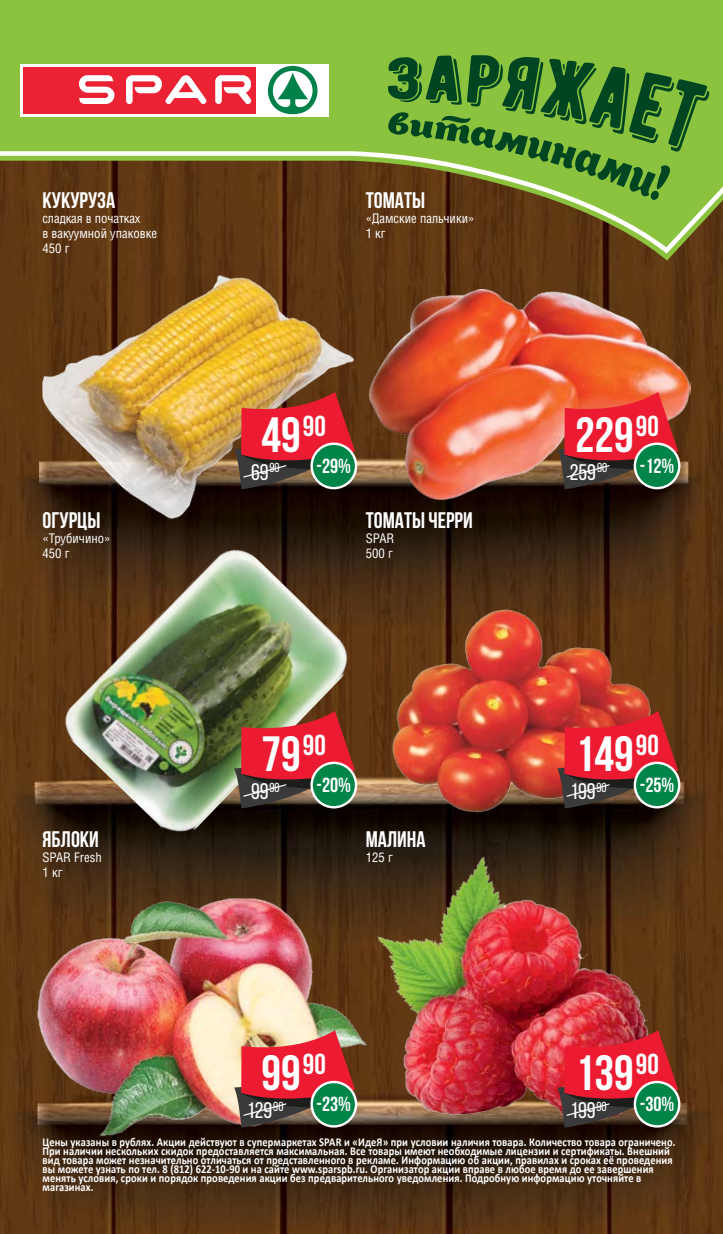
<style>
.page{position:relative;width:723px;height:1234px;background:#fff}
.page>*{position:absolute;margin:0;border:0;box-sizing:border-box;transform-origin:0 0}
.t1{font:700 49.5px "Bebas Neue";color:#fff}
.t2{font:700 22.5px "Bebas Neue";color:#fff}
.t3{font:22.5px "Bebas Neue";color:#fff}
.t4{font:700 20.4px "Bebas Neue";color:#fff}
.t5{font:12.75px/15px "AG Letterica Condensed C";color:#fff}
.t6{font:700 12px/9px "Calibri";letter-spacing:.01em;color:#fff;scale:.87 1}
</style>
<div class="page">
<img style="left:0;top:260px;width:723px;height:973px">
<svg style="left:0;top:253px;width:723px;height:7px;background:#5d3713"></svg>
<svg style="left:0;top:0;width:723px;height:253px;background:#7b8a31"></svg>
<svg style="left:388px;top:55px;width:322px;height:145px;background:#5e9236"></svg>
<div style="left:21px;top:64px;width:308px;height:52px;background:#fff"></div>
<div style="left:24px;top:67px;width:232px;height:46px;background:#eb2134"></div>
<svg style="left:79px;top:75px;width:35px;height:29px"></svg>
<svg style="left:215px;top:75px;width:36px;height:29px"></svg>
<svg style="left:126px;top:75px;width:81px;height:29px"></svg>
<svg style="left:268px;top:66px;width:49px;height:49px"></svg>
<img style="left:369px;top:289px;width:322px;height:210px">
<img style="left:30px;top:888px;width:341px;height:254px">
<img style="left:31px;top:276px;width:329px;height:249px">
<img style="left:377px;top:854px;width:274px;height:265px">
<img style="left:55px;top:537px;width:305px;height:308px">
<img style="left:380px;top:598px;width:283px;height:225px">
<svg style="left:234px;top:711px;width:121px;height:97px;background:#94443c"></svg>
<svg style="left:557px;top:392px;width:121px;height:97px;background:#a8413b"></svg>
<svg style="left:557px;top:711px;width:121px;height:97px;background:#a03836"></svg>
<img style="left:234px;top:392px;width:121px;height:97px">
<img style="left:557px;top:1030px;width:121px;height:97px">
<img style="left:234px;top:1030px;width:121px;height:97px">
<h2 class="t2" style="left:43px;top:188px;width:74px">Кукуруза</h2>
<p class="t5" style="left:43px;top:211px;width:116px">сладкая в початках<br>в вакуумной упаковке<br>450 г</p>
<h2 class="t2" style="left:43px;top:507px;width:60px">Огурцы</h2>
<p class="t5" style="left:43px;top:530px;width:69px">«Трубичино»<br>450 г</p>
<h2 class="t2" style="left:43px;top:826px;width:58px">Яблоки</h2>
<p class="t5" style="left:43px;top:849px;width:61px">SPAR Fresh<br>1 кг</p>
<h2 class="t2" style="left:366px;top:188px;width:61px">Томаты</h2>
<p class="t5" style="left:366px;top:211px;width:110px">«Дамские пальчики»<br>1 кг</p>
<h1 class="t1" style="left:262px;top:408px;width:66px">49<sup>90</sup></h1>
<h2 class="t3" style="left:251px;top:460px;width:30px">69<sup>90</sup></h2>
<h3 class="t4" style="left:317px;top:454px;width:36px">-29%</h3>
<h2 class="t2" style="left:366px;top:507px;width:108px">томаты черри</h2>
<p class="t5" style="left:366px;top:530px;width:30px">SPAR<br>500 г</p>
<h1 class="t1" style="left:262px;top:726px;width:66px">79<sup>90</sup></h1>
<h2 class="t3" style="left:251px;top:779px;width:30px">99<sup>90</sup></h2>
<h3 class="t4" style="left:317px;top:773px;width:36px">-20%</h3>
<h2 class="t2" style="left:366px;top:826px;width:61px">Малина</h2>
<p class="t5" style="left:366px;top:849px;width:29px">125 г</p>
<h1 class="t1" style="left:262px;top:1045px;width:66px">99<sup>90</sup></h1>
<h2 class="t3" style="left:247px;top:1097px;width:38px">129<sup>90</sup></h2>
<h3 class="t4" style="left:317px;top:1092px;width:36px">-23%</h3>
<h1 class="t1" style="left:575px;top:408px;width:85px">229<sup>90</sup></h1>
<h2 class="t3" style="left:570px;top:460px;width:39px">259<sup>90</sup></h2>
<h3 class="t4" style="left:640px;top:454px;width:36px">-12%</h3>
<h1 class="t1" style="left:575px;top:726px;width:85px">149<sup>90</sup></h1>
<h2 class="t3" style="left:570px;top:779px;width:38px">199<sup>90</sup></h2>
<h3 class="t4" style="left:640px;top:773px;width:36px">-25%</h3>
<h1 class="t1" style="left:575px;top:1045px;width:85px">139<sup>90</sup></h1>
<h2 class="t3" style="left:570px;top:1097px;width:38px">199<sup>90</sup></h2>
<h3 class="t4" style="left:640px;top:1092px;width:36px">-30%</h3>
<p class="t6" style="left:43px;top:1137px;width:729px">Цены указаны в рублях. Акции действуют в супермаркетах SPAR и «ИдеЯ» при условии наличия товара. Количество товара ограничено.<br>При наличии нескольких скидок предоставляется максимальная. Все товары имеют необходимые лицензии и сертификаты. Внешний вид товара может незначительно отличаться от представленного в рекламе. Информацию об акции, правилах и сроках её проведения вы можете узнать по тел. 8 (812) 622-10-90 и на сайте www.sparspb.ru. Организатор акции вправе в любое время до ее завершения менять условия, сроки и порядок проведения акции без предварительного уведомления. Подробную информацию уточняйте в магазинах.</p>
</div>
